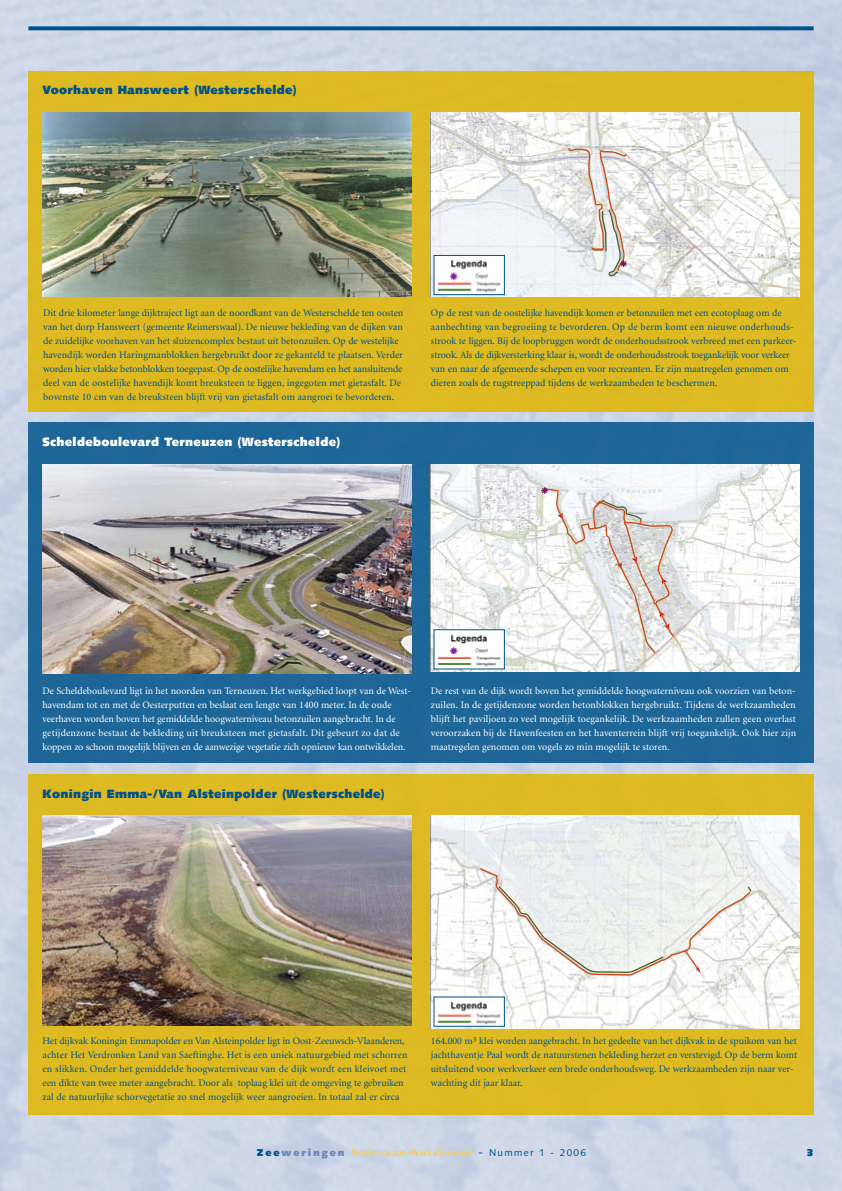
<style>
.page{position:relative;width:842px;height:1191px;background:#fff}
.page>*{position:absolute;margin:0;border:0;box-sizing:border-box;transform-origin:0 0}
.Tussenkopje{font:900 12px "Syntax";letter-spacing:.03em;color:#00538a}
.Tussenkopje-2{font:900 12px "Syntax";letter-spacing:.03em;color:#fff}
.brood{font:10px/14px "Minion";color:#00538a}
.brood-2{font:10px/14px "Minion";letter-spacing:-.005em;color:#fff}
.Normaal{font:900 10px "Syntax";letter-spacing:.13em;color:#edd176}
.Normaal-2{font:900 10px "Syntax";color:#00538a}
.s1{color:#00538a}
.s2{color:#6d89b5}
.s3{font-weight:400;color:#00538a}
</style>
<div class="page">
<img style="left:1px;top:0;width:841px;height:1191px">
<svg style="left:28px;top:26px;width:786px;height:4px;fill:#00538a"></svg>
<div style="left:28px;top:71px;width:786px;height:340px;background:#ddba23"></div>
<img style="left:43px;top:112px;width:368px;height:185px">
<svg style="left:431px;top:112px;width:368px;height:185px"></svg>
<div style="left:28px;top:422px;width:786px;height:341px;background:#1f6698"></div>
<img style="left:43px;top:464px;width:368px;height:210px">
<svg style="left:431px;top:464px;width:368px;height:207px"></svg>
<div style="left:28px;top:774px;width:786px;height:340px;background:#deba23"></div>
<img style="left:43px;top:815px;width:368px;height:210px">
<svg style="left:431px;top:815px;width:368px;height:213px"></svg>
<img style="left:436px;top:257px;width:67px;height:36px">
<div style="left:434px;top:255px;width:71px;height:40px;border:1px solid #00538a"></div>
<img style="left:436px;top:631px;width:67px;height:36px">
<img style="left:436px;top:998px;width:67px;height:26px">
<p class="Tussenkopje" style="left:43px;top:83px;width:256px">Voorhaven Hansweert (Westerschelde)</p>
<p class="brood" style="left:43px;top:306px;width:362px">Dit drie kilometer lange dijktraject ligt aan de noordkant van de Westerschelde ten oosten van het dorp Hansweert (gemeente Reimerswaal). De nieuwe bekleding van de dijken van de zuidelijke voorhaven van het sluizencomplex bestaat uit betonzuilen. Op de westelijke havendijk worden Haringmanblokken hergebruikt door ze gekanteld te plaatsen. Verder worden hier vlakke betonblokken toegepast. Op de oostelijke havendam en het aansluitende deel van de oostelijke havendijk komt breuksteen te liggen, ingegoten met gietasfalt. De bovenste 10 cm van de breuksteen blijft vrij van gietasfalt om aangroei te bevorderen.</p>
<p class="brood" style="left:431px;top:306px;width:367px">Op de rest van de oostelijke havendijk komen er betonzuilen met een ecotoplaag om de aanhechting van begroeiing te bevorderen. Op de berm komt een nieuwe onderhouds&shy;strook te liggen. Bij de loopbruggen wordt de onderhoudsstrook verbreed met een parkeer&shy;strook. Als de dijkversterking klaar is, wordt de onderhoudsstrook toegankelijk voor verkeer van en naar de afgemeerde schepen en voor recreanten. Er zijn maatregelen genomen om dieren zoals de rugstreeppad tijdens de werkzaamheden te beschermen.</p>
<p class="Tussenkopje-2" style="left:43px;top:435px;width:299px">Scheldeboulevard Terneuzen (Westerschelde)</p>
<p class="brood-2" style="left:43px;top:684px;width:370px">De Scheldeboulevard ligt in het noorden van Terneuzen. Het werkgebied loopt van de West&shy;havendam tot en met de Oesterputten en beslaat een lengte van 1400 meter. In de oude veerhaven worden boven het gemiddelde hoogwaterniveau betonzuilen aangebracht. In de getijdenzone bestaat de bekleding uit breuksteen met gietasfalt. Dit gebeurt zo dat de koppen zo schoon mogelijk blijven en de aanwezige vegetatie zich opnieuw kan ontwikkelen.</p>
<p class="brood-2" style="left:431px;top:684px;width:367px;text-align:justify">De rest van de dijk wordt boven het gemiddelde hoogwaterniveau ook voorzien van beton&shy;zuilen. In de getijdenzone worden betonblokken hergebruikt. Tijdens de werkzaamheden blijft het paviljoen zo veel mogelijk toegankelijk. De werkzaamheden zullen geen overlast veroorzaken bij de Havenfeesten en het haventerrein blijft vrij toegankelijk. Ook hier zijn maatregelen genomen om vogels zo min mogelijk te storen.</p>
<p class="Tussenkopje" style="left:43px;top:786px;width:344px">Koningin Emma-/Van Alsteinpolder (Westerschelde)</p>
<p class="brood" style="left:43px;top:1034px;width:367px">Het dijkvak Koningin Emmapolder en Van Alsteinpolder ligt in Oost-Zeeuwsch-Vlaanderen, achter Het Verdronken Land van Saeftinghe. Het is een uniek natuurgebied met schorren en slikken. Onder het gemiddelde hoogwaterniveau van de dijk wordt een kleivoet met een dikte van twee meter aangebracht. Door als toplaag klei uit de omgeving te gebruiken zal de natuurlijke schorvegetatie zo snel mogelijk weer aangroeien. In totaal zal er circa</p>
<p class="brood" style="left:431px;top:1034px;width:368px">164.000 m<sup>3</sup> klei worden aangebracht. In het gedeelte van het dijkvak in de spuikom van het jachthaventje Paal wordt de natuurstenen bekleding herzet en verstevigd. Op de berm komt uitsluitend voor werkverkeer een brede onderhoudsweg. De werkzaamheden zijn naar ver&shy;wachting dit jaar klaar.</p>
<p class="Normaal" style="left:257px;top:1147px;width:331px"><span class="s1">Zee</span><span class="s2">weringen</span> huis-aan-huiskrant <span class="s2">-</span> <span class="s3">Nummer 1 - 2006</span></p>
<p class="Normaal-2" style="left:807px;top:1147px;width:8px">3</p>
</div>
